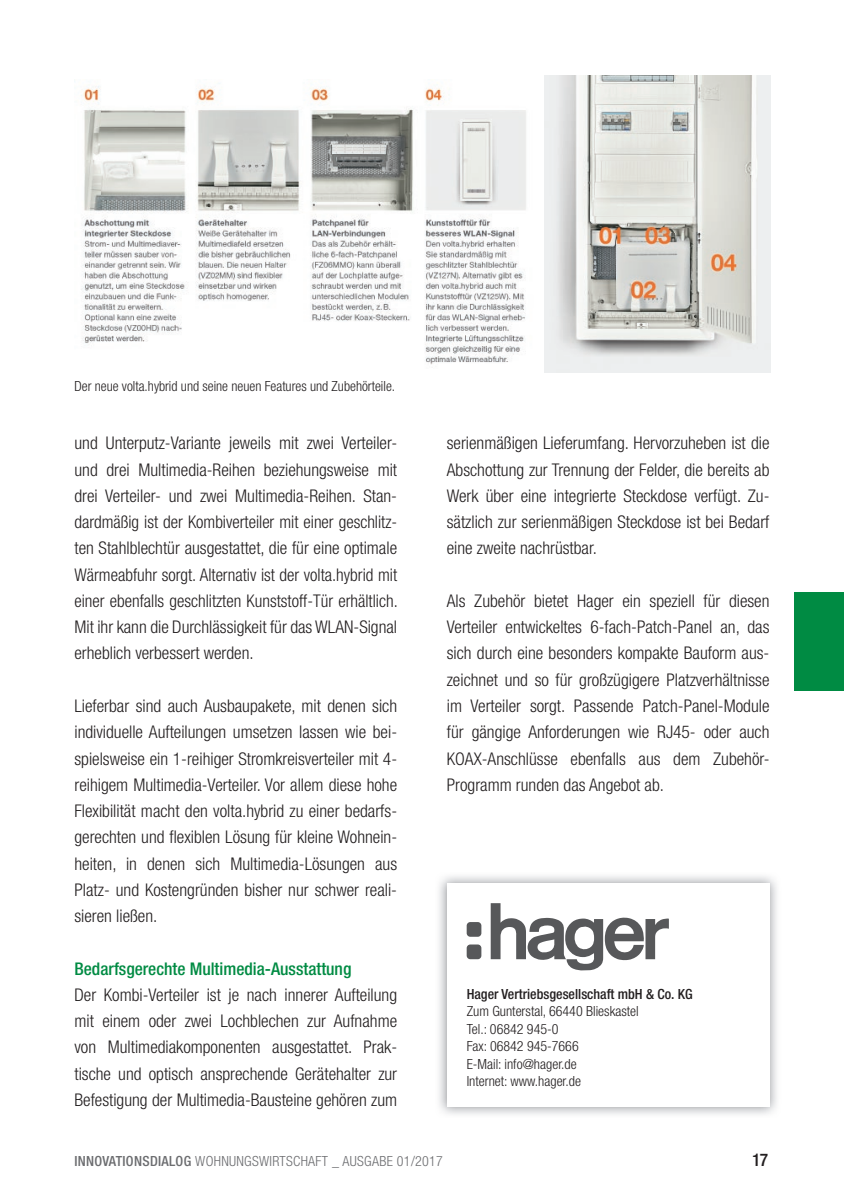
<style>
.page{position:relative;width:844px;height:1191px;background:#fff}
.page>*{position:absolute;margin:0;border:0;box-sizing:border-box;transform-origin:0 0}
.t1{font:300 condensed 17.5px/26.2px "Helvetica Neue";color:#231f20;text-align:justify}
.t2{font:500 condensed 17.5px "Helvetica Neue";color:#008b43}
.t3{font:500 condensed 17.5px "Helvetica Neue";color:#231f20}
.t4{font:300 condensed 14px/17.5px "Helvetica Neue";color:#231f20}
.t5{font:300 condensed 14px "Helvetica Neue";letter-spacing:.02em;color:#6c6d70}
.t6{font:500 condensed 14px "Helvetica Neue";color:#231f20}
.s1{font-weight:500}
</style>
<div class="page">
<img style="left:439px;top:876px;width:338px;height:239px">
<div style="left:446px;top:883px;width:323px;height:223px;background:#fff"></div>
<svg style="left:490px;top:903px;width:178px;height:67px"></svg>
<div style="left:466px;top:922px;width:15px;height:14px;background:#57585a;border-radius:4px"></div>
<div style="left:466px;top:944px;width:15px;height:15px;background:#57585a;border-radius:4px"></div>
<img style="left:544px;top:76px;width:226px;height:296px">
<img style="left:74px;top:81px;width:452px;height:284px">
<div style="left:794px;top:592px;width:49px;height:98px;background:#008b43"></div>
<p class="t4" style="left:74px;top:377px;width:322px">Der neue volta.hybrid und seine neuen Features und Zubehörteile.</p>
<p class="t1" style="left:74px;top:430px;width:325px">und Unterputz-Variante jeweils mit zwei Verteiler&shy;und drei Multimedia-Reihen beziehungsweise mit drei Verteiler- und zwei Multimedia-Reihen. Stan&shy;dardmäßig ist der Kombiverteiler mit einer geschlitz&shy;ten Stahlblechtür ausgestattet, die für eine optimale Wärmeabfuhr sorgt. Alternativ ist der volta.hybrid mit einer ebenfalls geschlitzten Kunststoff-Tür erhältlich.<br>Mit ihr kann die Durchlässigkeit für das WLAN-Signal erheblich verbessert werden.</p>
<p class="t1" style="left:74px;top:692px;width:324px">Lieferbar sind auch Ausbaupakete, mit denen sich individuelle Aufteilungen umsetzen lassen wie bei&shy;spielsweise ein 1-reihiger Stromkreisverteiler mit 4- reihigem Multimedia-Verteiler. Vor allem diese hohe Flexibilität macht den volta.hybrid zu einer bedarfs&shy;gerechten und flexiblen Lösung für kleine Wohnein&shy;heiten, in denen sich Multimedia-Lösungen aus Platz- und Kostengründen bisher nur schwer reali&shy;sieren ließen.</p>
<p class="t2" style="left:74px;top:958px;width:278px">Bedarfsgerechte Multimedia-Ausstattung</p>
<p class="t1" style="left:74px;top:981px;width:324px">Der Kombi-Verteiler ist je nach innerer Aufteilung mit einem oder zwei Lochblechen zur Aufnahme von Multimediakomponenten ausgestattet. Prak&shy;tische und optisch ansprechende Gerätehalter zur Befestigung der Multimedia-Bausteine gehören zum</p>
<p class="t1" style="left:446px;top:430px;width:324px">serienmäßigen Lieferumfang. Hervorzuheben ist die Abschottung zur Trennung der Felder, die bereits ab Werk über eine integrierte Steckdose verfügt. Zu&shy;sätzlich zur serienmäßigen Steckdose ist bei Bedarf eine zweite nachrüstbar.</p>
<p class="t1" style="left:446px;top:587px;width:324px">Als Zubehör bietet Hager ein speziell für diesen Verteiler entwickeltes 6-fach-Patch-Panel an, das sich durch eine besonders kompakte Bauform aus&shy;zeichnet und so für großzügigere Platzverhältnisse im Verteiler sorgt. Passende Patch-Panel-Module für gängige Anforderungen wie RJ45- oder auch KOAX-Anschlüsse ebenfalls aus dem Zubehör-Programm runden das Angebot ab.</p>
<p class="t6" style="left:466px;top:985px;width:227px">Hager Vertriebsgesellschaft mbH &amp; Co. KG</p>
<p class="t4" style="left:466px;top:1002px;width:173px">Zum Gunterstal, 66440 Blieskastel<br>Tel.: 06842 945-0<br>Fax: 06842 945-7666<br>E-Mail: info@hager.de<br>Internet: www.hager.de</p>
<p class="t5" style="left:74px;top:1153px;width:370px"><span class="s1">INNOVATIONSDIALOG</span> WOHNUNGSWIRTSCHAFT _ AUSGABE 01/2017</p>
<p class="t3" style="left:752px;top:1149px;width:18px">17</p>
</div>
